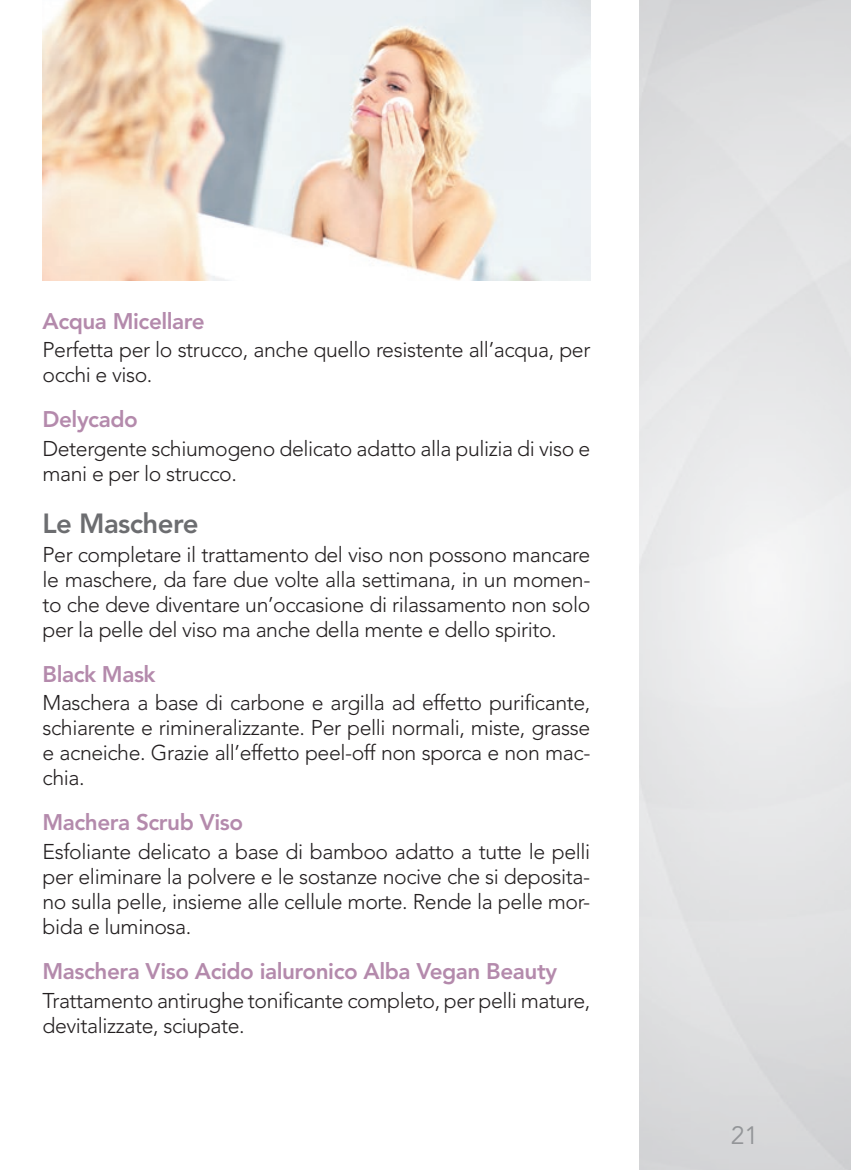
<style>
.page{position:relative;width:851px;height:1170px;background:#fff}
.page>*{position:absolute;margin:0;border:0;box-sizing:border-box;transform-origin:0 0}
.t1{font:800 27.5px "Avenir LT Std";letter-spacing:-.02em;color:#6c6d70}
.t2{font:25px "Avenir LT Std";color:#939598}
.t3{font:800 22.5px "Avenir LT Std";letter-spacing:-.02em;color:#b48aac}
.t4{font:300 21.25px/25px "Avenir LT Std";letter-spacing:-.02em;color:#231f20}
</style>
<div class="page">
<img style="left:43px;top:0;width:547px;height:280px">
<p class="t3" style="left:43px;top:307px;width:164px">Acqua Micellare</p>
<p class="t4" style="left:43px;top:337px;width:549px">Perfetta per lo strucco, anche quello resistente all’acqua, per occhi e viso.</p>
<p class="t3" style="left:43px;top:406px;width:97px">Delycado</p>
<p class="t4" style="left:43px;top:436px;width:549px">Detergente schiumogeno delicato adatto alla pulizia di viso e mani e per lo strucco.</p>
<p class="t1" style="left:43px;top:507px;width:157px">Le Maschere</p>
<p class="t4" style="left:43px;top:542px;width:549px;text-align:justify">Per completare il trattamento del viso non possono mancare le maschere, da fare due volte alla settimana, in un momen&shy;to che deve diventare un’occasione di rilassamento non solo per la pelle del viso ma anche della mente e dello spirito.</p>
<p class="t3" style="left:43px;top:660px;width:115px">Black Mask</p>
<p class="t4" style="left:43px;top:690px;width:549px;text-align:justify">Maschera a base di carbone e argilla ad effetto purificante, schiarente e rimineralizzante. Per pelli normali, miste, grasse e acneiche. Grazie all’effetto peel-off non sporca e non mac&shy;chia.</p>
<p class="t3" style="left:43px;top:809px;width:202px">Machera Scrub Viso</p>
<p class="t4" style="left:43px;top:839px;width:549px;text-align:justify">Esfoliante delicato a base di bamboo adatto a tutte le pelli per eliminare la polvere e le sostanze nocive che si deposita&shy;no sulla pelle, insieme alle cellule morte. Rende la pelle mor&shy;bida e luminosa.</p>
<p class="t3" style="left:43px;top:957px;width:516px">Maschera Viso Acido ialuronico Alba Vegan Beauty</p>
<p class="t4" style="left:43px;top:987px;width:549px">Trattamento antirughe tonificante completo, per pelli mature, devitalizzate, sciupate.</p>
<p class="t2" style="left:730px;top:1120px;width:29px">21</p>
</div>
